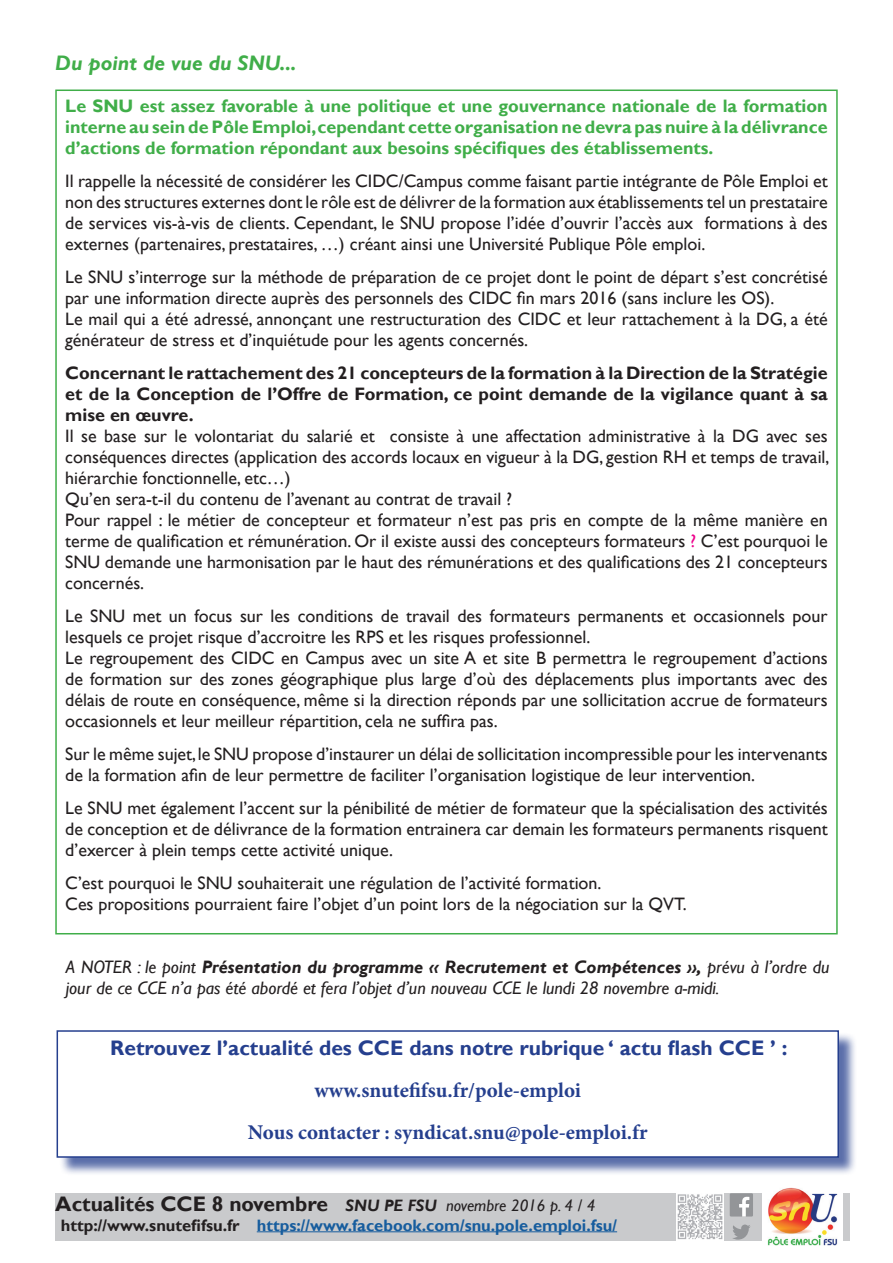
<style>
.page{position:relative;width:893px;height:1263px;background:#fff}
.page>*{position:absolute;margin:0;border:0;box-sizing:border-box;transform-origin:0 0}
.t1{font:700 21px/42px "Minion Pro";letter-spacing:-.005em;color:#253f8e;text-align:center}
.t2{font:700 21px "Gill Sans";color:#253f8e}
.t3{font:700 21px "Gill Sans";color:#231f20}
.t4{font:italic 700 21px "Gill Sans";color:#40ae49}
.t5{font:18px/21px "Gill Sans";color:#231f20}
.t6{font:700 18px/21px "Gill Sans";color:#40ae49;text-align:justify}
.t7{font:700 18px/21px "Gill Sans";color:#231f20;text-align:justify}
.t8{font:italic 18px/21px "Gill Sans";color:#231f20}
.t9{font:700 16.5px "Gill Sans";color:#175d9e}
.s1{color:#ed028c}
.s2{font-weight:700}
.s3{font-style:italic;font-size:16.5px}
.s4{font-weight:400;font-style:italic;font-size:16.5px}
.s5{color:#231f20}
</style>
<div class="page">
<div style="left:59px;top:1032px;width:798px;height:144px;background:#253f8e;opacity:.75"></div>
<div style="left:57px;top:1031px;width:781px;height:126px;background:#fff"></div>
<div style="left:57px;top:1030px;width:782px;height:128px;border:2px solid #253f8e"></div>
<div style="left:55px;top:1192px;width:795px;height:48px;background:#c9cacc"></div>
<img style="left:762px;top:1187px;width:80px;height:59px">
<hr style="left:257px;top:1231px;width:360px;height:1px;background:#175d9e">
<svg style="left:733px;top:1224px;width:17px;height:15px"></svg>
<div style="left:730px;top:1193px;width:23px;height:23px;background:#939598"></div>
<svg style="left:739px;top:1197px;width:10px;height:19px"></svg>
<img style="left:676px;top:1193px;width:47px;height:47px">
<p class="t4" style="left:55px;top:51px;width:243px">Du point de vue du SNU...</p>
<p class="t6" style="left:65px;top:96px;width:764px">Le SNU est assez favorable à une politique et une gouvernance nationale de la formation interne au sein de Pôle Emploi, cependant cette organisation ne devra pas nuire à la délivrance d’actions de formation répondant aux besoins spécifiques des établissements.</p>
<p class="t5" style="left:65px;top:171px;width:764px;text-align:justify">Il rappelle la nécessité de considérer les CIDC/Campus comme faisant partie intégrante de Pôle Emploi et non des structures externes dont le rôle est de délivrer de la formation aux établissements tel un prestataire de services vis-à-vis de clients. Cependant, le SNU propose l’idée d’ouvrir l’accès aux formations à des externes (partenaires, prestataires, …) créant ainsi une Université Publique Pôle emploi.</p>
<p class="t5" style="left:65px;top:267px;width:764px">Le SNU s’interroge sur la méthode de préparation de ce projet dont le point de départ s’est concrétisé par une information directe auprès des personnels des CIDC fin mars 2016 (sans inclure les OS).<br>Le mail qui a été adressé, annonçant une restructuration des CIDC et leur rattachement à la DG, a été générateur de stress et d’inquiétude pour les agents concernés.</p>
<p class="t7" style="left:65px;top:363px;width:764px">Concernant le rattachement des 21 concepteurs de la formation à la Direction de la Stratégie et de la Conception de l’Offre de Formation, ce point demande de la vigilance quant à sa mise en œuvre.</p>
<p class="t5" style="left:65px;top:426px;width:766px">Il se base sur le volontariat du salarié et consiste à une affectation administrative à la DG avec ses conséquences directes (application des accords locaux en vigueur à la DG, gestion RH et temps de travail, hiérarchie fonctionnelle, etc…)<br>Qu’en sera-t-il du contenu de l’avenant au contrat de travail ?<br>Pour rappel : le métier de concepteur et formateur n’est pas pris en compte de la même manière en terme de qualification et rémunération. Or il existe aussi des concepteurs formateurs <span class="s1">?</span> C’est pourquoi le SNU demande une harmonisation par le haut des rémunérations et des qualifications des 21 concepteurs concernés.</p>
<p class="t5" style="left:65px;top:606px;width:764px">Le SNU met un focus sur les conditions de travail des formateurs permanents et occasionnels pour lesquels ce projet risque d’accroitre les RPS et les risques professionnel.<br>Le regroupement des CIDC en Campus avec un site A et site B permettra le regroupement d’actions de formation sur des zones géographique plus large d’où des déplacements plus importants avec des délais de route en conséquence, même si la direction réponds par une sollicitation accrue de formateurs occasionnels et leur meilleur répartition, cela ne suffira pas.</p>
<p class="t5" style="left:65px;top:744px;width:764px">Sur le même sujet, le SNU propose d’instaurer un délai de sollicitation incompressible pour les intervenants de la formation afin de leur permettre de faciliter l’organisation logistique de leur intervention.</p>
<p class="t5" style="left:65px;top:798px;width:764px;text-align:justify">Le SNU met également l’accent sur la pénibilité de métier de formateur que la spécialisation des activités de conception et de délivrance de la formation entrainera car demain les formateurs permanents risquent d’exercer à plein temps cette activité unique.</p>
<p class="t5" style="left:65px;top:873px;width:623px">C’est pourquoi le SNU souhaiterait une régulation de l’activité formation.<br>Ces propositions pourraient faire l’objet d’un point lors de la négociation sur la QVT.</p>
<p class="t8" style="left:66px;top:957px;width:765px">A NOTER : le point <span class="s2">Présentation du programme « Recrutement et Compétences »,</span> prévu à l’ordre du jour de ce CCE n’a pas été abordé et fera l’objet d’un nouveau CCE le lundi 28 novembre a-midi.</p>
<p class="t2" style="left:110px;top:1035px;width:679px">Retrouvez l’actualité des CCE dans notre rubrique ‘ actu flash CCE ’ :</p>
<p class="t1" style="left:248px;top:1069px;width:401px">www.snutefifsu.fr/pole-emploi<br>Nous contacter : syndicat.snu@pole-emploi.fr</p>
<p class="t3" style="left:55px;top:1191px;width:542px">Actualités CCE 8 novembre <span class="s3">SNU PE FSU</span> <span class="s4">novembre 2016 p. 4 / 4</span></p>
<p class="t9" style="left:61px;top:1215px;width:558px"><span class="s5">http://www.snutefifsu.fr</span> https://www.facebook.com/snu.pole.emploi.fsu/</p>
</div>
